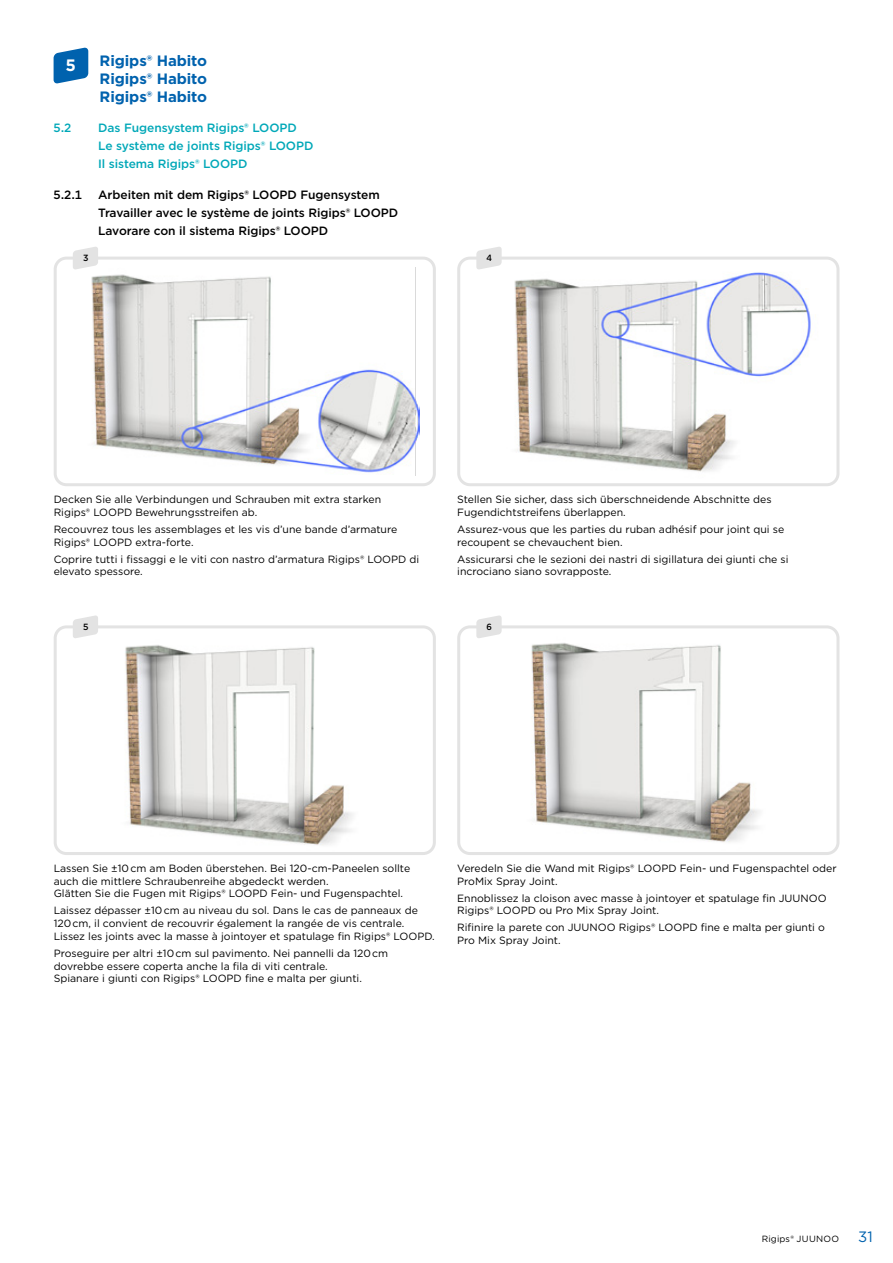
<style>
.page{position:relative;width:893px;height:1263px;background:#fff}
.page>*{position:absolute;margin:0;border:0;box-sizing:border-box;transform-origin:0 0}
.t1{font:700 16.5px "Gotham";color:#fff}
.t2{font:700 15px/18px "Gotham";letter-spacing:-.005em;color:#0062ae;text-align:justify}
.t3{font:15px "Gotham";color:#0062ae}
.t4{font:500 12px/18px "Gotham";letter-spacing:-.005em;color:#000}
.t5{font:500 12px/18px "Gotham";letter-spacing:-.005em;color:#00a8b8}
.t6{font:10.5px/12.8px "Gotham";color:#000}
.t7{font:9px "Gotham";letter-spacing:.02em;color:#000}
.t8{font:500 9px "Gotham";color:#000}
</style>
<div class="page">
<img style="left:91px;top:267px;width:328px;height:208px">
<div style="left:54px;top:257px;width:382px;height:229px;border:3px solid #e3e3e3;border-radius:11px"></div>
<img style="left:125px;top:645px;width:307px;height:206px">
<div style="left:54px;top:625px;width:382px;height:230px;border:3px solid #e3e3e3;border-radius:11px"></div>
<img style="left:514px;top:272px;width:325px;height:210px">
<div style="left:457px;top:257px;width:382px;height:229px;border:3px solid #e3e3e3;border-radius:11px"></div>
<img style="left:531px;top:643px;width:308px;height:208px">
<div style="left:457px;top:625px;width:382px;height:230px;border:3px solid #e3e3e3;border-radius:11px"></div>
<svg style="left:54px;top:47px;width:34px;height:37px"></svg>
<svg style="left:73px;top:247px;width:25px;height:23px"></svg>
<svg style="left:73px;top:615px;width:25px;height:23px"></svg>
<svg style="left:476px;top:247px;width:26px;height:23px"></svg>
<svg style="left:476px;top:615px;width:26px;height:23px"></svg>
<h1 class="t1" style="left:66px;top:55px;width:11px">5</h1>
<h2 class="t2" style="left:100px;top:51px;width:109px">Rigips® Habito Rigips® Habito Rigips® Habito</h2>
<p class="t5" style="left:54px;top:119px;width:19px">5.2</p>
<p class="t5" style="left:98px;top:119px;width:217px">Das Fugensystem Rigips® LOOPD<br>Le système de joints Rigips® LOOPD<br>Il sistema Rigips® LOOPD</p>
<p class="t4" style="left:54px;top:186px;width:30px">5.2.1</p>
<p class="t4" style="left:98px;top:186px;width:302px">Arbeiten mit dem Rigips® LOOPD Fugensystem<br>Travailler avec le système de joints Rigips® LOOPD<br>Lavorare con il sistema Rigips® LOOPD</p>
<p class="t8" style="left:83px;top:252px;width:7px">3</p>
<p class="t8" style="left:487px;top:252px;width:7px">4</p>
<p class="t6" style="left:54px;top:493px;width:329px">Decken Sie alle Verbindungen und Schrauben mit extra starken<br>Rigips® LOOPD Bewehrungsstreifen ab.</p>
<p class="t6" style="left:54px;top:523px;width:345px">Recouvrez tous les assemblages et les vis d’une bande d’armature<br>Rigips® LOOPD extra-forte.</p>
<p class="t6" style="left:54px;top:552px;width:367px">Coprire tutti i fissaggi e le viti con nastro d’armatura Rigips® LOOPD di elevato spessore.</p>
<p class="t8" style="left:83px;top:621px;width:7px">5</p>
<p class="t6" style="left:457px;top:493px;width:316px">Stellen Sie sicher, dass sich überschneidende Abschnitte des<br>Fugendichtstreifens überlappen.</p>
<p class="t6" style="left:457px;top:522px;width:329px">Assurez-vous que les parties du ruban adhésif pour joint qui se recoupent se chevauchent bien.</p>
<p class="t6" style="left:457px;top:552px;width:333px">Assicurarsi che le sezioni dei nastri di sigillatura dei giunti che si incrociano siano sovrapposte.</p>
<p class="t8" style="left:487px;top:621px;width:7px">6</p>
<p class="t6" style="left:54px;top:862px;width:358px">Lassen Sie ±10 cm am Boden überstehen. Bei 120-cm-Paneelen sollte auch die mittlere Schraubenreihe abgedeckt werden.<br>Glätten Sie die Fugen mit Rigips® LOOPD Fein- und Fugenspachtel.</p>
<p class="t6" style="left:54px;top:904px;width:383px">Laissez dépasser ±10 cm au niveau du sol. Dans le cas de panneaux de<br>120 cm, il convient de recouvrir également la rangée de vis centrale.<br>Lissez les joints avec la masse à jointoyer et spatulage fin Rigips® LOOPD.</p>
<p class="t6" style="left:54px;top:946px;width:336px">Proseguire per altri ±10 cm sul pavimento. Nei pannelli da 120 cm dovrebbe essere coperta anche la fila di viti centrale.<br>Spianare i giunti con Rigips® LOOPD fine e malta per giunti.</p>
<p class="t6" style="left:457px;top:861px;width:381px">Veredeln Sie die Wand mit Rigips® LOOPD Fein- und Fugenspachtel oder<br>ProMix Spray Joint.</p>
<p class="t6" style="left:457px;top:891px;width:371px">Ennoblissez la cloison avec masse à jointoyer et spatulage fin JUUNOO<br>Rigips® LOOPD ou Pro Mix Spray Joint.</p>
<p class="t6" style="left:457px;top:921px;width:369px">Rifinire la parete con JUUNOO Rigips® LOOPD fine e malta per giunti o<br>Pro Mix Spray Joint.</p>
<p class="t7" style="left:762px;top:1233px;width:79px">Rigips® JUUNOO</p>
<h2 class="t3" style="left:858px;top:1227px;width:16px">31</h2>
</div>
